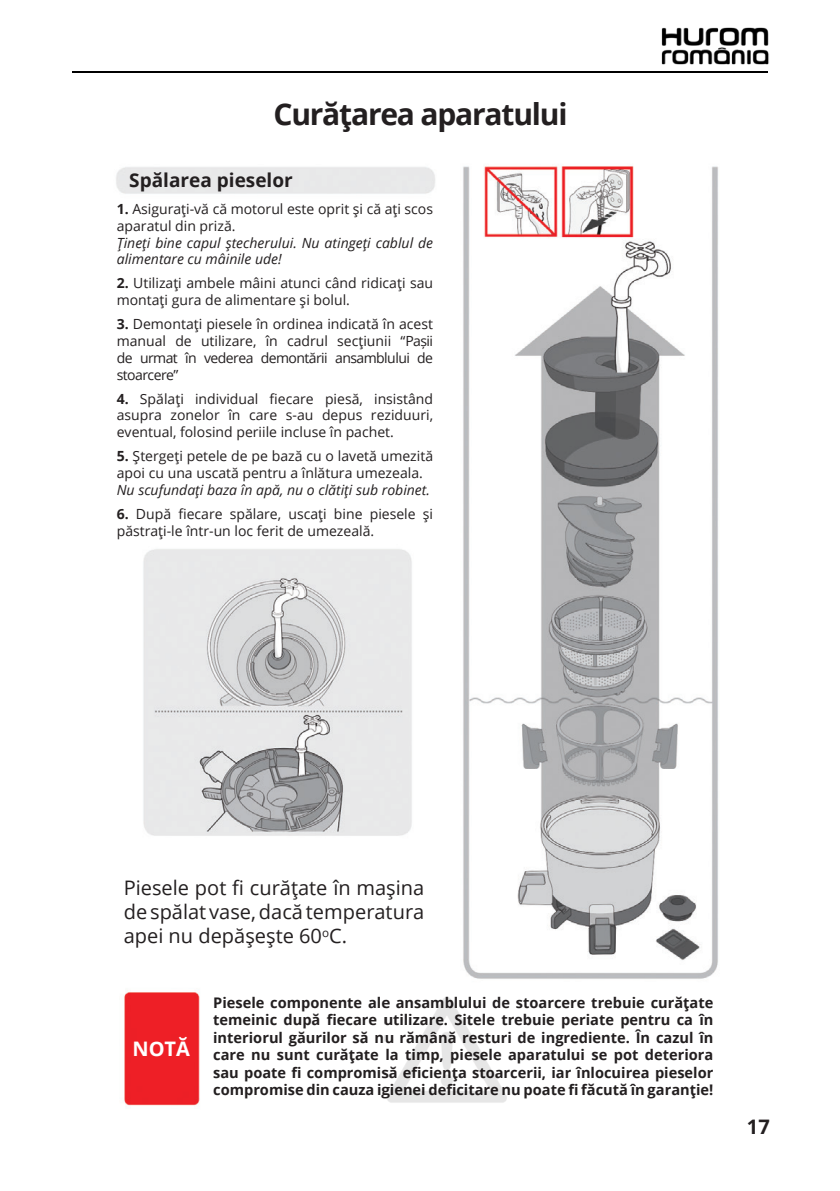
<style>
.page{position:relative;width:840px;height:1191px;background:#fff}
.page>*{position:absolute;margin:0;border:0;box-sizing:border-box;transform-origin:0 0}
.t1{font:700 30px "Open Sans";letter-spacing:-.04em;color:#231f20}
.t2{font:20px/24px "Open Sans";color:#231f20;text-align:justify}
.t3{font:700 20px "Open Sans";color:#fff}
.t4{font:700 20px "Open Sans";color:#231f20}
.t5{font:700 19px "Open Sans";color:#231f20}
.t6{font:700 14.6px/17.6px "Open Sans";color:#231f20;text-align:justify}
.t7{font:14px/16.8px "Open Sans";color:#231f20}
.t8{font:italic 14px/16.8px "Open Sans";color:#231f20}
.s1{font-weight:700}
</style>
<div class="page">
<hr style="left:72px;top:71px;width:695px;height:1px;background:#000">
<img style="left:661px;top:27px;width:107px;height:37px">
<img style="left:116px;top:165px;width:602px;height:941px">
<img style="left:385px;top:995px;width:123px;height:108px">
<h1 class="t1" style="left:273px;top:93px;width:295px">Curăţarea aparatului</h1>
<h3 class="t5" style="left:129px;top:167px;width:165px">Spălarea pieselor</h3>
<p class="t7" style="left:117px;top:200px;width:318px"><span class="s1">1.</span> Asiguraţi-vă că motorul este oprit şi că aţi scos aparatul din priză.</p>
<p class="t8" style="left:117px;top:234px;width:317px">Ţineţi bine capul ştecherului. Nu atingeţi cablul de alimentare cu mâinile ude!</p>
<p class="t7" style="left:117px;top:274px;width:317px"><span class="s1">2.</span> Utilizaţi ambele mâini atunci când ridicaţi sau montaţi gura de alimentare şi bolul.</p>
<p class="t7" style="left:117px;top:315px;width:318px;text-align:justify"><span class="s1">3.</span> Demontaţi piesele în ordinea indicată în acest manual de utilizare, în cadrul secţiunii “Pașii de urmat în vederea demontării ansamblului de stoarcere”</p>
<p class="t7" style="left:117px;top:390px;width:318px;text-align:justify"><span class="s1">4.</span> Spălaţi individual fiecare piesă, insistând asupra zonelor în care s-au depus reziduuri, eventual, folosind periile incluse în pachet.</p>
<p class="t7" style="left:117px;top:447px;width:318px"><span class="s1">5.</span> Ştergeţi petele de pe bază cu o lavetă umezită apoi cu una uscată pentru a înlătura umezeala.</p>
<p class="t8" style="left:117px;top:481px;width:314px">Nu scufundaţi baza în apă, nu o clătiţi sub robinet.</p>
<p class="t7" style="left:117px;top:505px;width:317px"><span class="s1">6.</span> După fiecare spălare, uscaţi bine piesele şi păstraţi-le într-un loc ferit de umezeală.</p>
<h2 class="t2" style="left:124px;top:875px;width:302px">Piesele pot fi curăţate în maşina de spălat vase, dacă temperatura apei nu depăşeşte 60<sup>o</sup>C.</h2>
<h2 class="t3" style="left:132px;top:1034px;width:59px">NOTĂ</h2>
<p class="t6" style="left:213px;top:993px;width:501px">Piesele componente ale ansamblului de stoarcere trebuie curăţate temeinic după fiecare utilizare. Sitele trebuie periate pentru ca în interiorul găurilor să nu rămână resturi de ingrediente. În cazul în care nu sunt curăţate la timp, piesele aparatului se pot deteriora sau poate fi compromisă eficienţa stoarcerii, iar înlocuirea pieselor compromise din cauza igienei deficitare nu poate fi făcută în garanţie!</p>
<h2 class="t4" style="left:746px;top:1112px;width:24px">17</h2>
</div>
